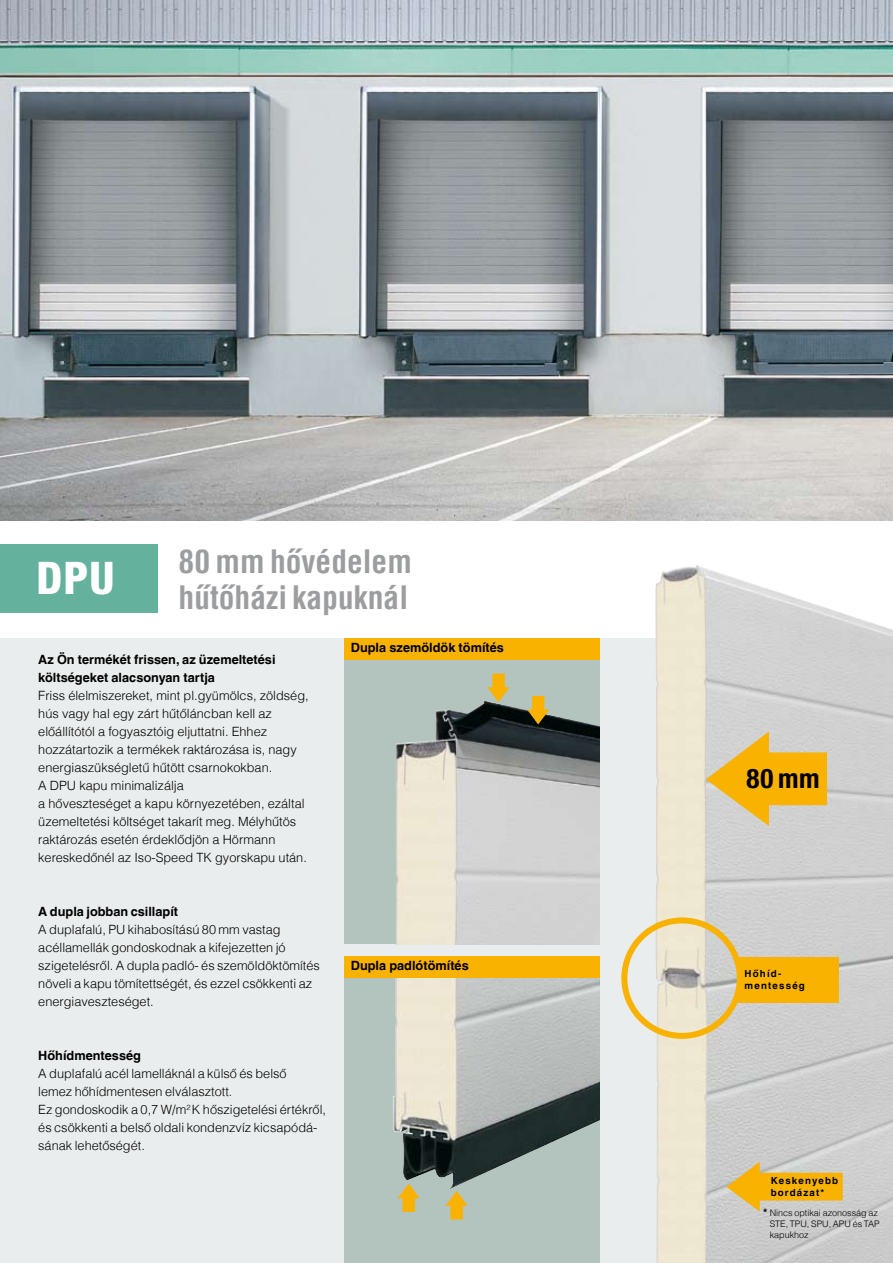
<style>
.page{position:relative;width:893px;height:1263px;background:#fff}
.page>*{position:absolute;margin:0;border:0;box-sizing:border-box;transform-origin:0 0}
.t1{font:800 condensed 45px "Helvetica Neue";color:#fff}
.t2{font:700 31.5px/36px "MW Helvetica Con";color:#9c9d9f}
.t3{font:700 condensed 27px "Helvetica Neue";color:#000}
.t4{font:300 12.75px/18px "MW Helvetica";color:#000}
.t5{font:700 12.75px/18px "MW Helvetica";color:#000}
.t6{font:700 9.75px/11.2px "MW Helvetica";letter-spacing:.12em;color:#000}
.t7{font:300 9px/10.8px "MW Helvetica";color:#000}
.s1{font-family:"Helvetica Neue";font-weight:700;font-size:10.5px}
</style>
<div class="page">
<img style="left:0;top:0;width:893px;height:520px">
<div style="left:0;top:638px;width:893px;height:625px;background:#eaeded"></div>
<div style="left:0;top:544px;width:157px;height:68px;background:#64b19d"></div>
<img style="left:655px;top:565px;width:238px;height:698px">
<div style="left:344px;top:978px;width:256px;height:285px;background:#b3c4bf"></div>
<img style="left:393px;top:978px;width:207px;height:211px">
<div style="left:344px;top:659px;width:256px;height:285px;background:#b3c4bf"></div>
<img style="left:395px;top:701px;width:205px;height:243px">
<div style="left:344px;top:638px;width:256px;height:21px;background:#f9b200"></div>
<div style="left:344px;top:957px;width:256px;height:21px;background:#f9b200"></div>
<svg style="left:706px;top:731px;width:121px;height:95px;background:#e5c063"></svg>
<svg style="left:398px;top:1183px;width:22px;height:29px"></svg>
<svg style="left:487px;top:674px;width:23px;height:28px"></svg>
<svg style="left:445px;top:1191px;width:23px;height:28px"></svg>
<svg style="left:527px;top:696px;width:22px;height:28px"></svg>
<div style="left:621px;top:917px;width:122px;height:122px;border:6px solid #f9b200;border-radius:50%"></div>
<div style="left:738px;top:958px;width:101px;height:45px;background:#f9b200"></div>
<svg style="left:726px;top:1161px;width:117px;height:50px;background:#e4be5e"></svg>
<h1 class="t1" style="left:36px;top:550px;width:80px">DPU</h1>
<h2 class="t2" style="left:179px;top:543px;width:235px">80 mm hővédelem hűtőházi kapuknál</h2>
<p class="t5" style="left:38px;top:651px;width:239px">Az Ön termékét frissen, az üzemeltetési költségeket alacsonyan tartja</p>
<p class="t4" style="left:38px;top:686px;width:272px">Friss élelmiszereket, mint pl.gyümölcs, zöldség, hús vagy hal egy zárt hűtőláncban kell az előállítótól a fogyasztóig eljuttatni. Ehhez hozzátartozik a termékek raktározása is, nagy energiaszükségletű hűtött csarnokokban.<br>A DPU kapu minimalizálja<br>a hőveszteséget a kapu környezetében, ezáltal üzemeltetési költséget takarít meg. Mélyhűtös raktározás esetén érdeklődjön a Hörmann kereskedőnél az Iso-Speed TK gyorskapu után.</p>
<p class="t5" style="left:38px;top:903px;width:141px">A dupla jobban csillapít</p>
<p class="t4" style="left:38px;top:920px;width:283px">A duplafalú, PU kihabosítású 80 mm vastag acéllamellák gondoskodnak a kifejezetten jó szigetelésről. A dupla padló- és szemöldöktömítés növeli a kapu tömítettségét, és ezzel csökkenti az energiaveszteséget.</p>
<p class="t5" style="left:38px;top:1047px;width:104px">Hőhídmentesség</p>
<p class="t4" style="left:38px;top:1064px;width:289px">A duplafalú acél lamelláknál a külső és belső<br>lemez hőhídmentesen elválasztott.<br>Ez gondoskodik a 0,7 W/m<sup>2</sup> K hőszigetelési értékről, és csökkenti a belső oldali kondenzvíz kicsapódá&shy;sának lehetőségét.</p>
<p class="t5" style="left:351px;top:638px;width:155px">Dupla szemöldök tömítés</p>
<p class="t5" style="left:351px;top:957px;width:119px">Dupla padlótömítés</p>
<h3 class="t3" style="left:747px;top:762px;width:74px">80 mm</h3>
<p class="t6" style="left:745px;top:968px;width:62px">Hőhíd&shy;mentesség</p>
<p class="t6" style="left:771px;top:1175px;width:69px">Keskenyebb bordázat*</p>
<p class="t7" style="left:770px;top:1207px;width:111px;text-indent:-6px"><span class="s1">*</span> Nincs optikai azonosság az<br>STE, TPU, SPU, APU és TAP kapukhoz</p>
</div>
